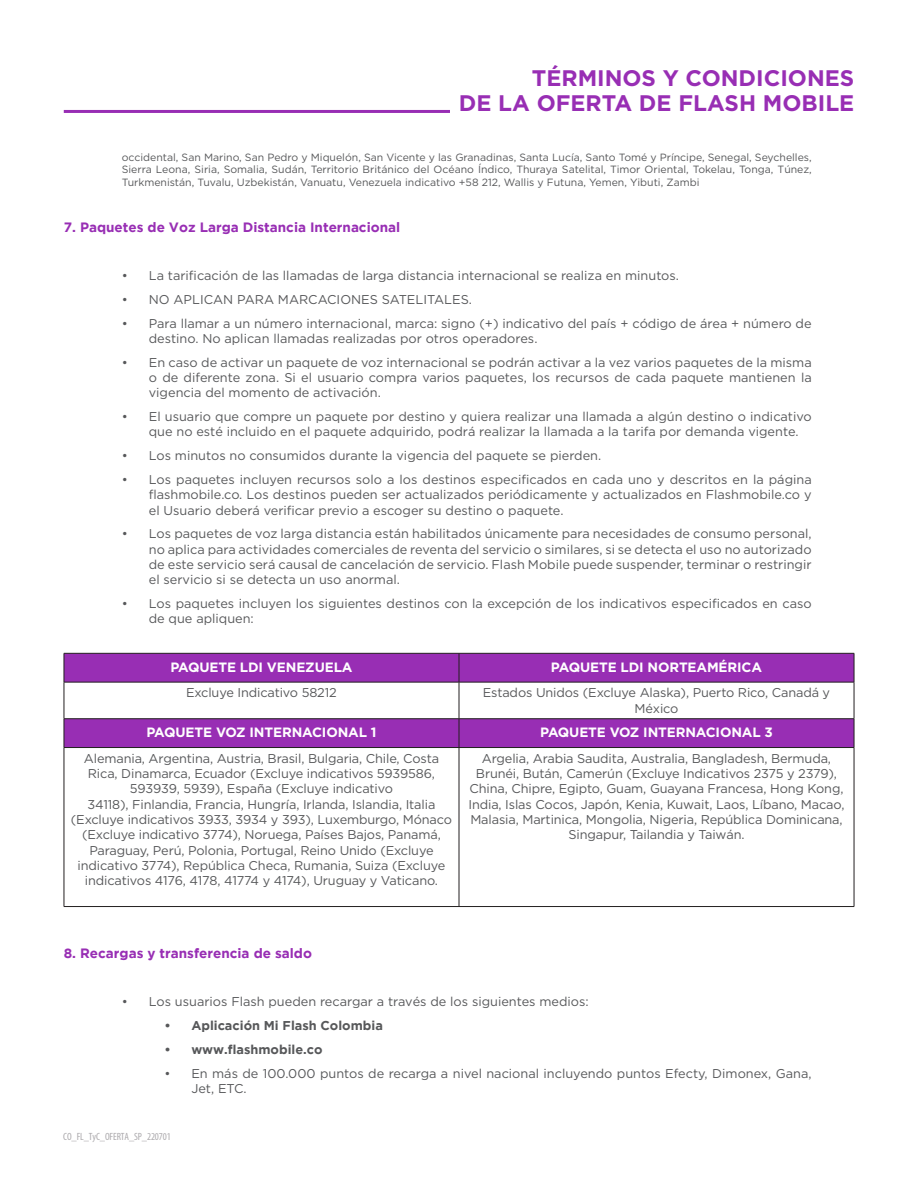
<style>
.page{position:relative;width:918px;height:1188px;background:#fff}
.page>*{position:absolute;margin:0;border:0;box-sizing:border-box;transform-origin:0 0}
.t1{font:700 22.5px/25.5px "Gotham";color:#982eb4;text-align:right}
.t2{font:700 13.5px "Gotham";letter-spacing:-.01em;color:#fff}
.t3{font:700 13.5px "Gotham";color:#982eb4}
.t4{font:12.75px/15.3px "Gotham";letter-spacing:-.01em;color:#57585a}
.t5{font:700 12.75px "Gotham";color:#57585a}
.t6{font:10.5px/12.6px "Gotham";color:#57585a;text-align:justify}
.t7{font:condensed 10.5px "Myriad Pro";letter-spacing:-.01em;color:#adabae}
</style>
<div class="page">
<hr style="left:64px;top:110px;width:386px;height:3px;background:#982eb4">
<svg style="left:65px;top:654px;width:789px;height:93px;fill:#982eb4"></svg>
<hr style="left:64px;top:653px;width:395px;height:1px;background:#231f20">
<svg style="left:64px;top:654px;width:1px;height:28px"></svg>
<hr style="left:459px;top:653px;width:395px;height:1px;background:#231f20">
<svg style="left:459px;top:654px;width:1px;height:28px"></svg>
<svg style="left:854px;top:654px;width:1px;height:28px"></svg>
<hr style="left:64px;top:682px;width:395px;height:1px;background:#231f20">
<hr style="left:64px;top:682px;width:1px;height:37px;background:#231f20">
<hr style="left:459px;top:682px;width:395px;height:1px;background:#231f20">
<hr style="left:459px;top:682px;width:1px;height:37px;background:#231f20">
<hr style="left:854px;top:682px;width:1px;height:37px;background:#231f20">
<hr style="left:64px;top:718px;width:395px;height:1px;background:#231f20">
<svg style="left:64px;top:719px;width:1px;height:28px"></svg>
<hr style="left:459px;top:718px;width:395px;height:1px;background:#231f20">
<svg style="left:459px;top:719px;width:1px;height:28px"></svg>
<svg style="left:854px;top:719px;width:1px;height:28px"></svg>
<hr style="left:64px;top:747px;width:395px;height:1px;background:#231f20">
<hr style="left:64px;top:748px;width:1px;height:158px;background:#231f20">
<hr style="left:459px;top:747px;width:395px;height:1px;background:#231f20">
<hr style="left:459px;top:748px;width:1px;height:158px;background:#231f20">
<hr style="left:854px;top:748px;width:1px;height:158px;background:#231f20">
<hr style="left:64px;top:906px;width:395px;height:1px;background:#231f20">
<hr style="left:459px;top:906px;width:395px;height:1px;background:#231f20">
<h1 class="t1" style="left:459px;top:65px;width:397px">TÉRMINOS Y CONDICIONES<br>DE LA OFERTA DE FLASH MOBILE</h1>
<p class="t6" style="left:122px;top:150px;width:691px">occidental, San Marino, San Pedro y Miquelón, San Vicente y las Granadinas, Santa Lucía, Santo Tomé y Príncipe, Senegal, Seychelles, Sierra Leona, Siria, Somalia, Sudán, Territorio Británico del Océano Índico, Thuraya Satelital, Timor Oriental, Tokelau, Tonga, Túnez, Turkmenistán, Tuvalu, Uzbekistán, Vanuatu, Venezuela indicativo +58 212, Wallis y Futuna, Yemen, Yibuti, Zambi</p>
<p class="t3" style="left:64px;top:219px;width:338px">7. Paquetes de Voz Larga Distancia Internacional</p>
<p class="t4" style="left:122px;top:268px;width:559px">• La tarificación de las llamadas de larga distancia internacional se realiza en minutos.</p>
<p class="t4" style="left:122px;top:291px;width:352px">• NO APLICAN PARA MARCACIONES SATELITALES.</p>
<p class="t4" style="left:149px;top:315px;width:664px;text-indent:-27px">• Para llamar a un número internacional, marca: signo (+) indicativo del país + código de área + número de destino. No aplican llamadas realizadas por otros operadores.</p>
<p class="t4" style="left:149px;top:354px;width:664px;text-align:justify;text-indent:-27px">• En caso de activar un paquete de voz internacional se podrán activar a la vez varios paquetes de la misma o de diferente zona. Si el usuario compra varios paquetes, los recursos de cada paquete mantienen la vigencia del momento de activación.</p>
<p class="t4" style="left:149px;top:409px;width:664px;text-indent:-27px">• El usuario que compre un paquete por destino y quiera realizar una llamada a algún destino o indicativo que no esté incluido en el paquete adquirido, podrá realizar la llamada a la tarifa por demanda vigente.</p>
<p class="t4" style="left:122px;top:448px;width:481px">• Los minutos no consumidos durante la vigencia del paquete se pierden.</p>
<p class="t4" style="left:149px;top:472px;width:664px;text-align:justify;text-indent:-27px">• Los paquetes incluyen recursos solo a los destinos especificados en cada uno y descritos en la página flashmobile.co. Los destinos pueden ser actualizados periódicamente y actualizados en Flashmobile.co y el Usuario deberá verificar previo a escoger su destino o paquete.</p>
<p class="t4" style="left:149px;top:526px;width:664px;text-align:justify;text-indent:-27px">• Los paquetes de voz larga distancia están habilitados únicamente para necesidades de consumo personal, no aplica para actividades comerciales de reventa del servicio o similares, si se detecta el uso no autorizado de este servicio será causal de cancelación de servicio. Flash Mobile puede suspender, terminar o restringir el servicio si se detecta un uso anormal.</p>
<p class="t4" style="left:149px;top:596px;width:664px;text-indent:-27px">• Los paquetes incluyen los siguientes destinos con la excepción de los indicativos especificados en caso de que apliquen:</p>
<p class="t2" style="left:170px;top:659px;width:184px">PAQUETE LDI VENEZUELA</p>
<p class="t2" style="left:551px;top:659px;width:213px">PAQUETE LDI NORTEAMÉRICA</p>
<p class="t4" style="left:186px;top:685px;width:152px">Excluye Indicativo 58212</p>
<p class="t4" style="left:483px;top:685px;width:349px;text-align:center">Estados Unidos (Excluye Alaska), Puerto Rico, Canadá y<br>México</p>
<p class="t2" style="left:146px;top:725px;width:232px">PAQUETE VOZ INTERNACIONAL 1</p>
<p class="t2" style="left:540px;top:725px;width:234px">PAQUETE VOZ INTERNACIONAL 3</p>
<p class="t4" style="left:84px;top:750px;width:357px;text-align:center">Alemania, Argentina, Austria, Brasil, Bulgaria, Chile, Costa<br>Rica, Dinamarca, Ecuador (Excluye indicativos 5939586,<br>593939, 5939), España (Excluye indicativo</p>
<p class="t4" style="left:71px;top:796px;width:383px;text-align:center">34118), Finlandia, Francia, Hungría, Irlanda, Islandia, Italia (Excluye indicativos 3933, 3934 y 393), Luxemburgo, Mónaco (Excluye indicativo 3774), Noruega, Países Bajos, Panamá, Paraguay, Perú, Polonia, Portugal, Reino Unido (Excluye indicativo 3774), República Checa, Rumania, Suiza (Excluye indicativos 4176, 4178, 41774 y 4174), Uruguay y Vaticano.</p>
<p class="t4" style="left:468px;top:750px;width:378px;text-align:center">Argelia, Arabia Saudita, Australia, Bangladesh, Bermuda, Brunéi, Bután, Camerún (Excluye Indicativos 2375 y 2379), China, Chipre, Egipto, Guam, Guayana Francesa, Hong Kong, India, Islas Cocos, Japón, Kenia, Kuwait, Laos, Líbano, Macao, Malasia, Martinica, Mongolia, Nigeria, República Dominicana, Singapur, Tailandia y Taiwán.</p>
<p class="t3" style="left:64px;top:945px;width:250px">8. Recargas y transferencia de saldo</p>
<p class="t4" style="left:122px;top:994px;width:468px">• Los usuarios Flash pueden recargar a través de los siguientes medios:</p>
<p class="t5" style="left:164px;top:1018px;width:220px">• Aplicación Mi Flash Colombia</p>
<p class="t5" style="left:164px;top:1042px;width:160px">• www.flashmobile.co</p>
<p class="t4" style="left:191px;top:1065px;width:622px;text-indent:-27px">• En más de 100.000 puntos de recarga a nivel nacional incluyendo puntos Efecty, Dimonex, Gana,<br>Jet, ETC.</p>
<p class="t7" style="left:63px;top:1130px;width:109px">CO_FL_TyC_OFERTA_SP_220701</p>
</div>
